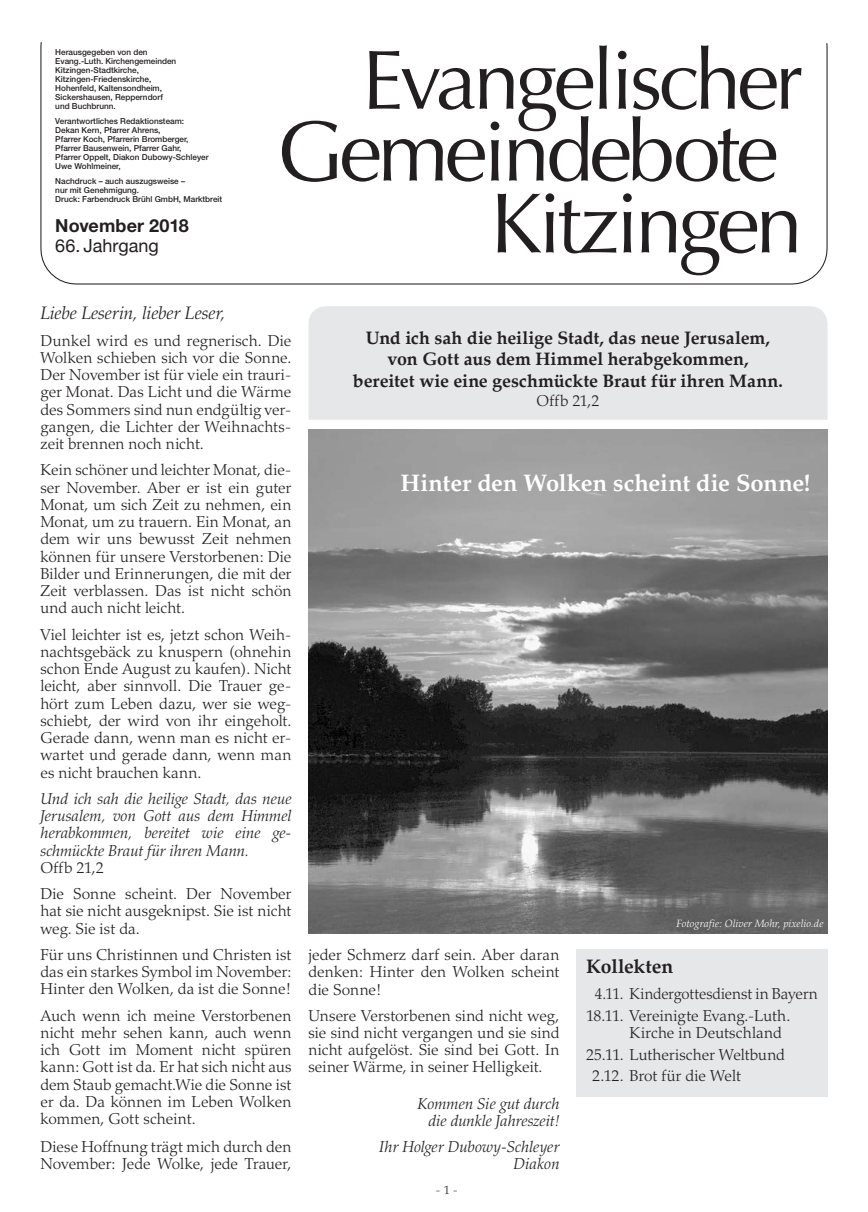
<style>
.page{position:relative;width:868px;height:1212px;background:#fff}
.page>*{position:absolute;margin:0;border:0;box-sizing:border-box;transform-origin:0 0}
.t1{font:85.5px/71.8px "Optima CE";letter-spacing:-.05em;color:#231f20;text-align:right}
.t2{font:84px "Optima CE";letter-spacing:-.05em;color:#231f20}
.t3{font:700 24px "Palatino LT";letter-spacing:-.005em;color:#fff}
.t4{font:700 19.5px "Palatino";letter-spacing:-.005em;color:#231f20}
.t5{font:700 18px/21.6px "Palatino";color:#231f20;text-align:center}
.t6{font:italic 300 18px "Palatino";color:#231f20}
.t7{font:700 18px "Helvetica Neue";letter-spacing:.005em;color:#231f20}
.t8{font:18px "Helvetica Neue";color:#231f20}
.t9{font:300 15.75px/17.2px "Palatino";color:#231f20;text-align:justify}
.t10{font:italic 300 15.75px/17.2px "Palatino";color:#231f20;text-align:right}
.t11{font:300 15.75px "Palatino LT";color:#231f20}
.t12{font:300 15.75px/21.5px "Palatino LT";color:#231f20;scale:.96 1}
.t13{font:300 12px "Palatino LT";color:#231f20}
.t14{font:italic 300 10.5px "Palatino";letter-spacing:.01em;color:#fff}
.t15{font:500 8.25px/9px "Helvetica Neue";color:#231f20}
.s1{color:#fff}
</style>
<div class="page">
<svg style="left:40px;top:42px;width:788px;height:243px"></svg>
<div style="left:308px;top:306px;width:519px;height:114px;background:#e6e7e9"></div>
<img style="left:308px;top:429px;width:519px;height:504px">
<div style="left:576px;top:949px;width:251px;height:147px;background:#e6e7e9"></div>
<p class="t15" style="left:55px;top:48px;width:122px">Herausgegeben von den<br>Evang.-Luth. Kirchengemeinden<br>Kitzingen-Stadtkirche,<br>Kitzingen-Friedenskirche,<br>Hohenfeld, Kaltensondheim,<br>Sickershausen, Repperndorf und Buchbrunn.</p>
<p class="t15" style="left:55px;top:117px;width:155px">Verantwortliches Redaktionsteam:<br>Dekan Kern, Pfarrer Ahrens,<br>Pfarrer Koch, Pfarrerin Bromberger,<br>Pfarrer Bausenwein, Pfarrer Gahr,<br>Pfarrer Oppelt, Diakon Dubowy-Schleyer<br>Uwe Wohlmeiner,</p>
<p class="t15" style="left:55px;top:177px;width:168px">Nachdruck – auch auszugsweise –<br>nur mit Genehmigung.<br>Druck: Farbendruck Brühl GmbH, Marktbreit</p>
<p class="t7" style="left:55px;top:215px;width:135px">November 2018</p>
<p class="t8" style="left:55px;top:230px;width:105px">66. Jahrgang</p>
<h2 class="t2" style="left:361px;top:29px;width:442px">Evangelischer</h2>
<h1 class="t1" style="left:277px;top:116px;width:527px">Gemeindebote<span class="s1">r<br></span>Kitzingen</h1>
<p class="t6" style="left:40px;top:303px;width:186px">Liebe Leserin, lieber Leser,</p>
<p class="t9" style="left:40px;top:332px;width:252px">Dunkel wird es und regnerisch. Die Wolken schieben sich vor die Sonne.<br>Der November ist für viele ein trauri&shy;ger Monat. Das Licht und die Wärme des Sommers sind nun endgültig ver&shy;gangen, die Lichter der Weihnachts&shy;zeit brennen noch nicht.</p>
<p class="t9" style="left:40px;top:462px;width:252px">Kein schöner und leichter Monat, die&shy;ser November. Aber er ist ein guter Monat, um sich Zeit zu nehmen, ein Monat, um zu trauern. Ein Monat, an dem wir uns bewusst Zeit nehmen können für unsere Verstorbenen: Die Bilder und Erinnerungen, die mit der Zeit verblassen. Das ist nicht schön und auch nicht leicht.</p>
<p class="t9" style="left:40px;top:626px;width:252px">Viel leichter ist es, jetzt schon Weih&shy;nachtsgebäck zu knuspern (ohnehin schon Ende August zu kaufen). Nicht leicht, aber sinnvoll. Die Trauer ge&shy;hört zum Leben dazu, wer sie weg&shy;schiebt, der wird von ihr eingeholt.<br>Gerade dann, wenn man es nicht er&shy;wartet und gerade dann, wenn man es nicht brauchen kann.</p>
<p class="t10" style="left:40px;top:790px;width:252px;text-align:justify">Und ich sah die heilige Stadt, das neue Jerusalem, von Gott aus dem Himmel herabkommen, bereitet wie eine ge&shy;schmückte Braut für ihren Mann.</p>
<p class="t9" style="left:40px;top:854px;width:252px;line-height:26.2px">Offb 21,2<br>Die Sonne scheint. Der November</p>
<p class="t9" style="left:40px;top:902px;width:252px">hat sie nicht ausgeknipst. Sie ist nicht weg. Sie ist da.</p>
<p class="t9" style="left:40px;top:946px;width:252px">Für uns Christinnen und Christen ist das ein starkes Symbol im November:<br>Hinter den Wolken, da ist die Sonne!</p>
<p class="t9" style="left:40px;top:1007px;width:252px">Auch wenn ich meine Verstorbenen nicht mehr sehen kann, auch wenn ich Gott im Moment nicht spüren kann: Gott ist da. Er hat sich nicht aus dem Staub gemacht.Wie die Sonne ist er da. Da können im Leben Wolken kommen, Gott scheint.</p>
<p class="t9" style="left:40px;top:1138px;width:252px">Diese Hoffnung trägt mich durch den<br>November: Jede Wolke, jede Trauer,</p>
<p class="t5" style="left:353px;top:327px;width:431px">Und ich sah die heilige Stadt, das neue Jerusalem, von Gott aus dem Himmel herabgekommen,<br>bereitet wie eine geschmückte Braut für ihren Mann.</p>
<p class="t9" style="left:536px;top:392px;width:64px">Offb 21,2</p>
<h3 class="t3" style="left:400px;top:468px;width:411px">Hinter den Wolken scheint die Sonne!</h3>
<p class="t9" style="left:308px;top:946px;width:252px">jeder Schmerz darf sein. Aber daran denken: Hinter den Wolken scheint die Sonne!</p>
<p class="t9" style="left:308px;top:1007px;width:252px">Unsere Verstorbenen sind nicht weg, sie sind nicht vergangen und sie sind nicht aufgelöst. Sie sind bei Gott. In seiner Wärme, in seiner Helligkeit.</p>
<p class="t10" style="left:417px;top:1095px;width:143px">Kommen Sie gut durch die dunkle Jahreszeit!</p>
<p class="t10" style="left:379px;top:1138px;width:182px">Ihr Holger Dubowy-Schleyer<br>Diakon</p>
<p class="t13" style="left:435px;top:1183px;width:24px">- 1 -</p>
<p class="t14" style="left:676px;top:918px;width:148px">Fotografie: Oliver Mohr, pixelio.de</p>
<p class="t4" style="left:586px;top:955px;width:89px">Kollekten</p>
<p class="t12" style="left:586px;top:983px;width:243px;text-indent:9px">4.11. Kindergottesdienst in Bayern<br>18.11. Vereinigte Evang.-Luth.</p>
<p class="t11" style="left:629px;top:1023px;width:154px">Kirche in Deutschland</p>
<p class="t11" style="left:586px;top:1045px;width:200px">25.11. Lutherischer Weltbund</p>
<p class="t11" style="left:592px;top:1066px;width:150px">2.12. Brot für die Welt</p>
</div>
